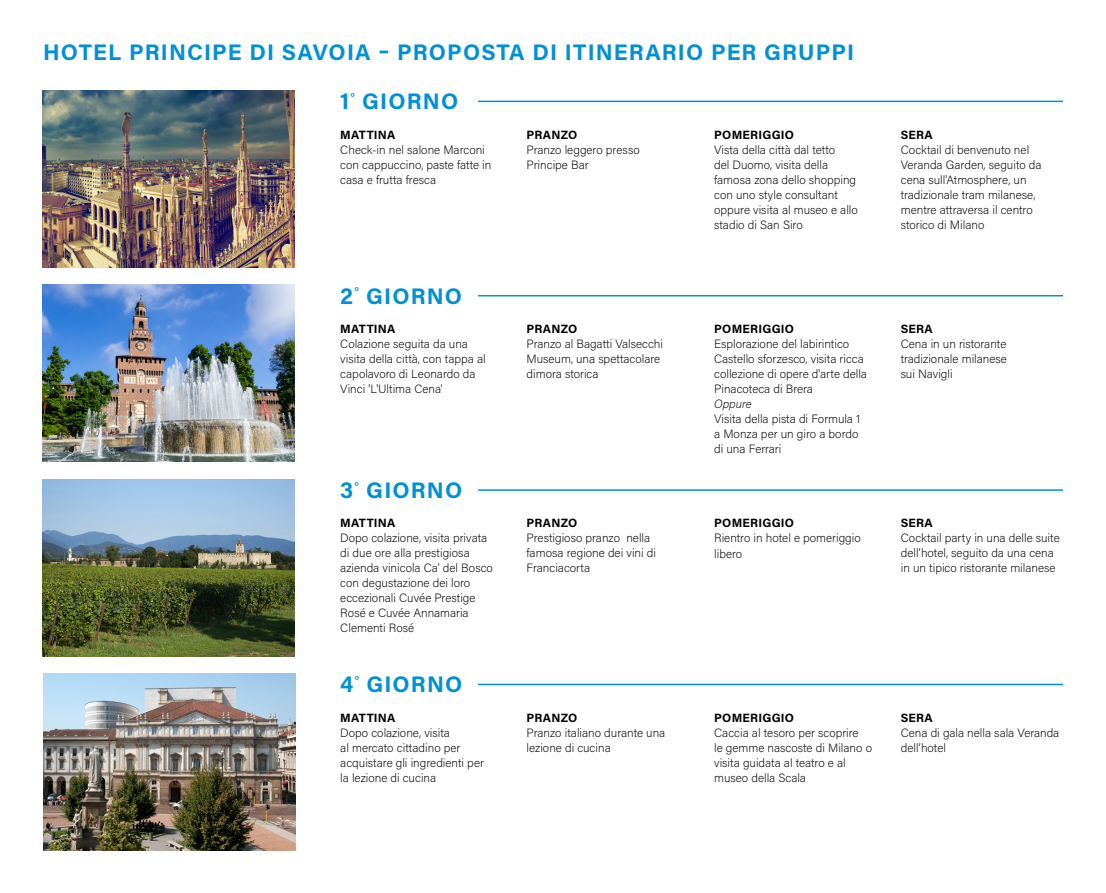
<style>
.page{position:relative;width:1106px;height:893px;background:#fff}
.page>*{position:absolute;margin:0;border:0;box-sizing:border-box;transform-origin:0 0}
.t1{font:700 22.5px "Acumin Pro";letter-spacing:.05em;color:#0091d5}
.t2{font:200 12px/15px "Acumin Pro";color:#000}
.t3{font:700 12px "Acumin Pro";letter-spacing:.02em;color:#000}
.t4{font:italic 200 12px "Acumin Pro";color:#000}
</style>
<div class="page">
<img style="left:43px;top:90px;width:251px;height:177px">
<img style="left:43px;top:285px;width:251px;height:177px">
<img style="left:43px;top:479px;width:251px;height:177px">
<img style="left:43px;top:673px;width:252px;height:177px">
<hr style="left:478px;top:101px;width:585px;height:1px;background:#0091d5">
<hr style="left:478px;top:684px;width:585px;height:1px;background:#0091d5">
<hr style="left:478px;top:489px;width:585px;height:2px;background:#0091d5">
<hr style="left:478px;top:295px;width:585px;height:1px;background:#0091d5">
<h1 class="t1" style="left:43px;top:36px;width:812px">HOTEL PRINCIPE DI SAVOIA – PROPOSTA DI ITINERARIO PER GRUPPI</h1>
<h1 class="t1" style="left:340px;top:86px;width:119px">1<sup>°</sup> GIORNO</h1>
<p class="t3" style="left:340px;top:126px;width:57px">MATTINA</p>
<p class="t2" style="left:340px;top:141px;width:153px">Check-in nel salone Marconi con cappuccino, paste fatte in casa e frutta fresca</p>
<p class="t3" style="left:526px;top:126px;width:52px">PRANZO</p>
<p class="t2" style="left:526px;top:141px;width:115px">Pranzo leggero presso<br>Principe Bar</p>
<h1 class="t1" style="left:340px;top:280px;width:123px">2<sup>°</sup> GIORNO</h1>
<p class="t3" style="left:340px;top:320px;width:57px">MATTINA</p>
<p class="t2" style="left:340px;top:336px;width:147px">Colazione seguita da una visita della città, con tappa al capolavoro di Leonardo da<br>Vinci 'L'Ultima Cena'</p>
<p class="t3" style="left:526px;top:320px;width:52px">PRANZO</p>
<p class="t2" style="left:526px;top:336px;width:138px">Pranzo al Bagatti Valsecchi<br>Museum, una spettacolare dimora storica</p>
<h1 class="t1" style="left:340px;top:474px;width:123px">3<sup>°</sup> GIORNO</h1>
<p class="t3" style="left:340px;top:515px;width:57px">MATTINA</p>
<p class="t2" style="left:340px;top:530px;width:154px">Dopo colazione, visita privata di due ore alla prestigiosa azienda vinicola Ca’ del Bosco con degustazione dei loro eccezionali Cuvée Prestige<br>Rosé e Cuvée Annamaria<br>Clementi Rosé</p>
<h1 class="t1" style="left:340px;top:669px;width:124px">4<sup>°</sup> GIORNO</h1>
<p class="t3" style="left:340px;top:709px;width:57px">MATTINA</p>
<p class="t2" style="left:340px;top:724px;width:145px">Dopo colazione, visita<br>al mercato cittadino per acquistare gli ingredienti per la lezione di cucina</p>
<p class="t3" style="left:526px;top:515px;width:52px">PRANZO</p>
<p class="t2" style="left:526px;top:530px;width:131px">Prestigioso pranzo nella famosa regione dei vini di<br>Franciacorta</p>
<p class="t3" style="left:526px;top:709px;width:52px">PRANZO</p>
<p class="t2" style="left:526px;top:724px;width:140px">Pranzo italiano durante una lezione di cucina</p>
<p class="t3" style="left:714px;top:126px;width:81px">POMERIGGIO</p>
<p class="t2" style="left:714px;top:141px;width:145px">Vista della città dal tetto<br>del Duomo, visita della famosa zona dello shopping con uno style consultant oppure visita al museo e allo stadio di San Siro</p>
<p class="t3" style="left:714px;top:320px;width:81px">POMERIGGIO</p>
<p class="t2" style="left:714px;top:336px;width:154px">Esplorazione del labirintico<br>Castello sforzesco, visita ricca collezione di opere d'arte della<br>Pinacoteca di Brera</p>
<p class="t4" style="left:714px;top:395px;width:39px">Oppure</p>
<p class="t2" style="left:714px;top:411px;width:148px">Visita della pista di Formula 1 a Monza per un giro a bordo di una Ferrari</p>
<p class="t3" style="left:714px;top:515px;width:81px">POMERIGGIO</p>
<p class="t2" style="left:714px;top:529px;width:148px;line-height:16.2px">Rientro in hotel e pomeriggio libero</p>
<p class="t3" style="left:714px;top:709px;width:81px">POMERIGGIO</p>
<p class="t2" style="left:714px;top:724px;width:159px">Caccia al tesoro per scoprire<br>le gemme nascoste di Milano o visita guidata al teatro e al museo della Scala</p>
<p class="t3" style="left:900px;top:126px;width:33px">SERA</p>
<p class="t2" style="left:900px;top:141px;width:142px">Cocktail di benvenuto nel<br>Veranda Garden, seguito da cena sull'Atmosphere, un tradizionale tram milanese, mentre attraversa il centro storico di Milano</p>
<p class="t3" style="left:900px;top:320px;width:33px">SERA</p>
<p class="t2" style="left:900px;top:336px;width:108px;text-align:justify">Cena in un ristorante tradizionale milanese sui Navigli</p>
<p class="t3" style="left:900px;top:515px;width:33px">SERA</p>
<p class="t2" style="left:900px;top:530px;width:160px">Cocktail party in una delle suite dell’hotel, seguito da una cena in un tipico ristorante milanese</p>
<p class="t3" style="left:900px;top:709px;width:33px">SERA</p>
<p class="t2" style="left:900px;top:724px;width:160px">Cena di gala nella sala Veranda dell’hotel</p>
</div>
